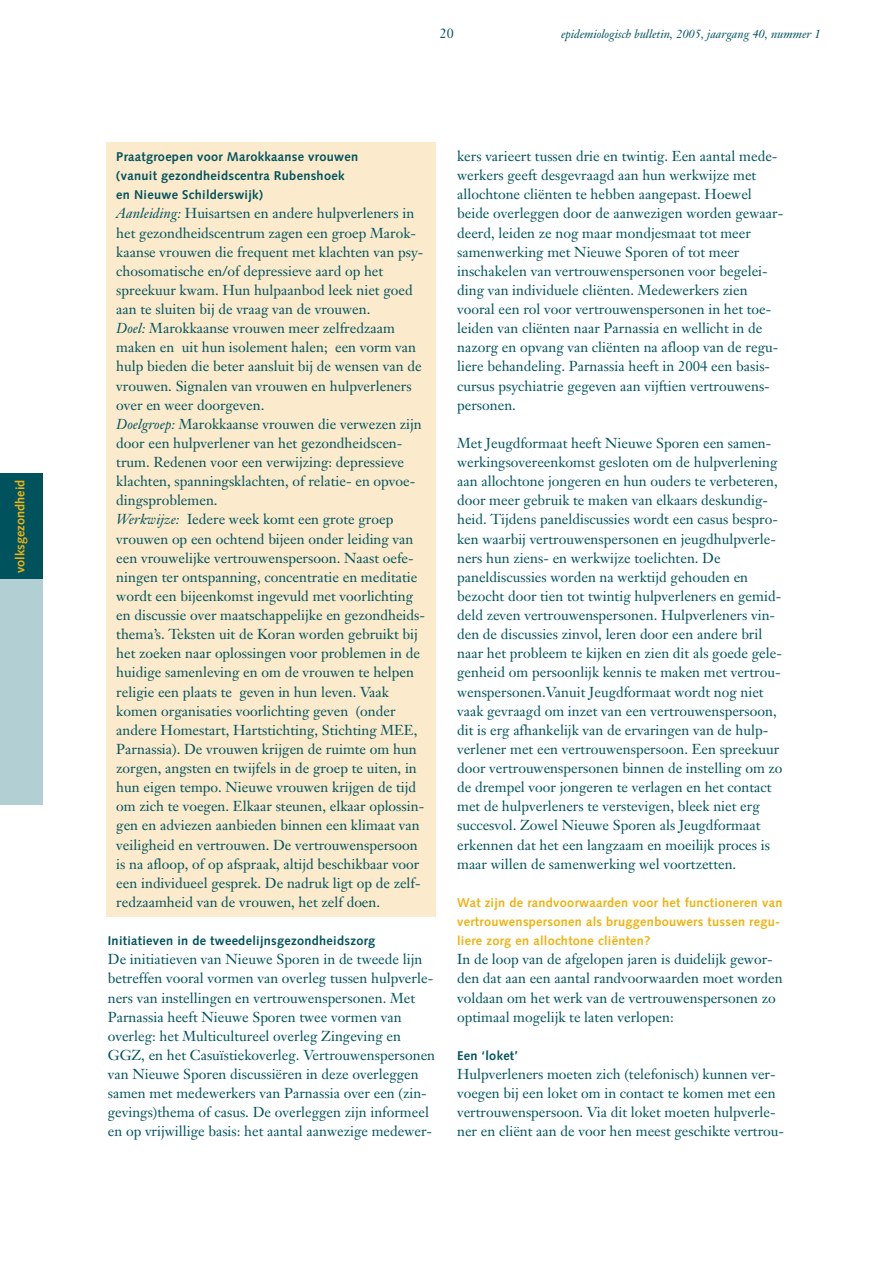
<style>
.page{position:relative;width:893px;height:1263px;background:#fff}
.page>*{position:absolute;margin:0;border:0;box-sizing:border-box;transform-origin:0 0}
.t1{font:14.25px/19px "Janson Text";color:#00535d}
.t2{font:13.5px "Janson Text";color:#00535d}
.t3{font:700 12.75px/19.2px "Syntax";letter-spacing:.02em;color:#00535d}
.t4{font:700 12.75px/19.2px "Syntax";letter-spacing:.02em;color:#eeb211}
.t5{font:700 12.75px "Syntax";color:#eeb211}
.t6{font:italic 12px "Janson Text";color:#00535d}
.s1{font-style:italic}
</style>
<div class="page">
<div style="left:106px;top:142px;width:330px;height:774px;background:#fbeacb"></div>
<div style="left:0;top:473px;width:42px;height:107px;background:#00535d"></div>
<div style="left:0;top:580px;width:42px;height:225px;background:#b2cfd4"></div>
<p class="t5" style="left:15px;top:573px;width:95px;rotate:-90deg">volksgezondheid</p>
<p class="t2" style="left:440px;top:27px;width:16px">20</p>
<p class="t6" style="left:561px;top:29px;width:261px">epidemiologisch bulletin, 2005, jaargang 40, nummer 1</p>
<p class="t3" style="left:116px;top:148px;width:243px">Praatgroepen voor Marokkaanse vrouwen (vanuit gezondheidscentra Rubenshoek en Nieuwe Schilderswijk)</p>
<p class="t1" style="left:116px;top:205px;width:310px"><span class="s1">Aanleiding:</span> Huisartsen en andere hulpverleners in het gezondheidscentrum zagen een groep Marok&shy;kaanse vrouwen die frequent met klachten van psy&shy;chosomatische en/of depressieve aard op het spreekuur kwam. Hun hulpaanbod leek niet goed aan te sluiten bij de vraag van de vrouwen.<br><span class="s1">Doel:</span> Marokkaanse vrouwen meer zelfredzaam maken en uit hun isolement halen; een vorm van hulp bieden die beter aansluit bij de wensen van de vrouwen. Signalen van vrouwen en hulpverleners over en weer doorgeven.<br><span class="s1">Doelgroep:</span> Marokkaanse vrouwen die verwezen zijn door een hulpverlener van het gezondheidscen&shy;trum. Redenen voor een verwijzing: depressieve klachten, spanningsklachten, of relatie- en opvoe&shy;dingsproblemen.<br><span class="s1">Werkwijze:</span> Iedere week komt een grote groep vrouwen op een ochtend bijeen onder leiding van een vrouwelijke vertrouwenspersoon. Naast oefe&shy;ningen ter ontspanning, concentratie en meditatie wordt een bijeenkomst ingevuld met voorlichting en discussie over maatschappelijke en gezondheids&shy;thema’s. Teksten uit de Koran worden gebruikt bij het zoeken naar oplossingen voor problemen in de huidige samenleving en om de vrouwen te helpen religie een plaats te geven in hun leven. Vaak komen organisaties voorlichting geven (onder andere Homestart, Hartstichting, Stichting MEE, Parnassia). De vrouwen krijgen de ruimte om hun zorgen, angsten en twijfels in de groep te uiten, in hun eigen tempo. Nieuwe vrouwen krijgen de tijd om zich te voegen. Elkaar steunen, elkaar oplossin&shy;gen en adviezen aanbieden binnen een klimaat van veiligheid en vertrouwen. De vertrouwenspersoon is na afloop, of op afspraak, altijd beschikbaar voor een individueel gesprek. De nadruk ligt op de zelf&shy;redzaamheid van de vrouwen, het zelf doen.</p>
<p class="t3" style="left:108px;top:932px;width:269px">Initiatieven in de tweedelijnsgezondheidszorg</p>
<p class="t1" style="left:108px;top:951px;width:329px">De initiatieven van Nieuwe Sporen in de tweede lijn betreffen vooral vormen van overleg tussen hulpverle&shy;ners van instellingen en vertrouwenspersonen. Met Parnassia heeft Nieuwe Sporen twee vormen van overleg: het Multicultureel overleg Zingeving en GGZ, en het Casuïstiekoverleg. Vertrouwenspersonen van Nieuwe Sporen discussiëren in deze overleggen samen met medewerkers van Parnassia over een (zin&shy;gevings)thema of casus. De overleggen zijn informeel en op vrijwillige basis: het aantal aanwezige medewer-</p>
<p class="t1" style="left:457px;top:148px;width:328px">kers varieert tussen drie en twintig. Een aantal mede&shy;werkers geeft desgevraagd aan hun werkwijze met allochtone cliënten te hebben aangepast. Hoewel beide overleggen door de aanwezigen worden gewaar&shy;deerd, leiden ze nog maar mondjesmaat tot meer samenwerking met Nieuwe Sporen of tot meer inschakelen van vertrouwenspersonen voor begelei&shy;ding van individuele cliënten. Medewerkers zien vooral een rol voor vertrouwenspersonen in het toe&shy;leiden van cliënten naar Parnassia en wellicht in de nazorg en opvang van cliënten na afloop van de regu&shy;liere behandeling. Parnassia heeft in 2004 een basis&shy;cursus psychiatrie gegeven aan vijftien vertrouwens&shy;personen.</p>
<p class="t1" style="left:457px;top:435px;width:327px">Met Jeugdformaat heeft Nieuwe Sporen een samen&shy;werkingsovereenkomst gesloten om de hulpverlening aan allochtone jongeren en hun ouders te verbeteren, door meer gebruik te maken van elkaars deskundig&shy;heid. Tijdens paneldiscussies wordt een casus bespro&shy;ken waarbij vertrouwenspersonen en jeugdhulpverle&shy;ners hun ziens- en werkwijze toelichten. De paneldiscussies worden na werktijd gehouden en bezocht door tien tot twintig hulpverleners en gemid&shy;deld zeven vertrouwenspersonen. Hulpverleners vin&shy;den de discussies zinvol, leren door een andere bril naar het probleem te kijken en zien dit als goede gele&shy;genheid om persoonlijk kennis te maken met vertrou&shy;wenspersonen.Vanuit Jeugdformaat wordt nog niet vaak gevraagd om inzet van een vertrouwenspersoon, dit is erg afhankelijk van de ervaringen van de hulp&shy;verlener met een vertrouwenspersoon. Een spreekuur door vertrouwenspersonen binnen de instelling om zo de drempel voor jongeren te verlagen en het contact met de hulpverleners te verstevigen, bleek niet erg succesvol. Zowel Nieuwe Sporen als Jeugdformaat erkennen dat het een langzaam en moeilijk proces is maar willen de samenwerking wel voortzetten.</p>
<p class="t4" style="left:457px;top:894px;width:327px">Wat zijn de randvoorwaarden voor het functioneren van vertrouwenspersonen als bruggenbouwers tussen regu&shy;liere zorg en allochtone cliënten?</p>
<p class="t1" style="left:457px;top:951px;width:327px">In de loop van de afgelopen jaren is duidelijk gewor&shy;den dat aan een aantal randvoorwaarden moet worden voldaan om het werk van de vertrouwenspersonen zo optimaal mogelijk te laten verlopen:</p>
<p class="t3" style="left:457px;top:1047px;width:62px">Een ‘loket’</p>
<p class="t1" style="left:457px;top:1066px;width:328px">Hulpverleners moeten zich (telefonisch) kunnen ver&shy;voegen bij een loket om in contact te komen met een vertrouwenspersoon. Via dit loket moeten hulpverle&shy;ner en cliënt aan de voor hen meest geschikte vertrou-</p>
</div>
